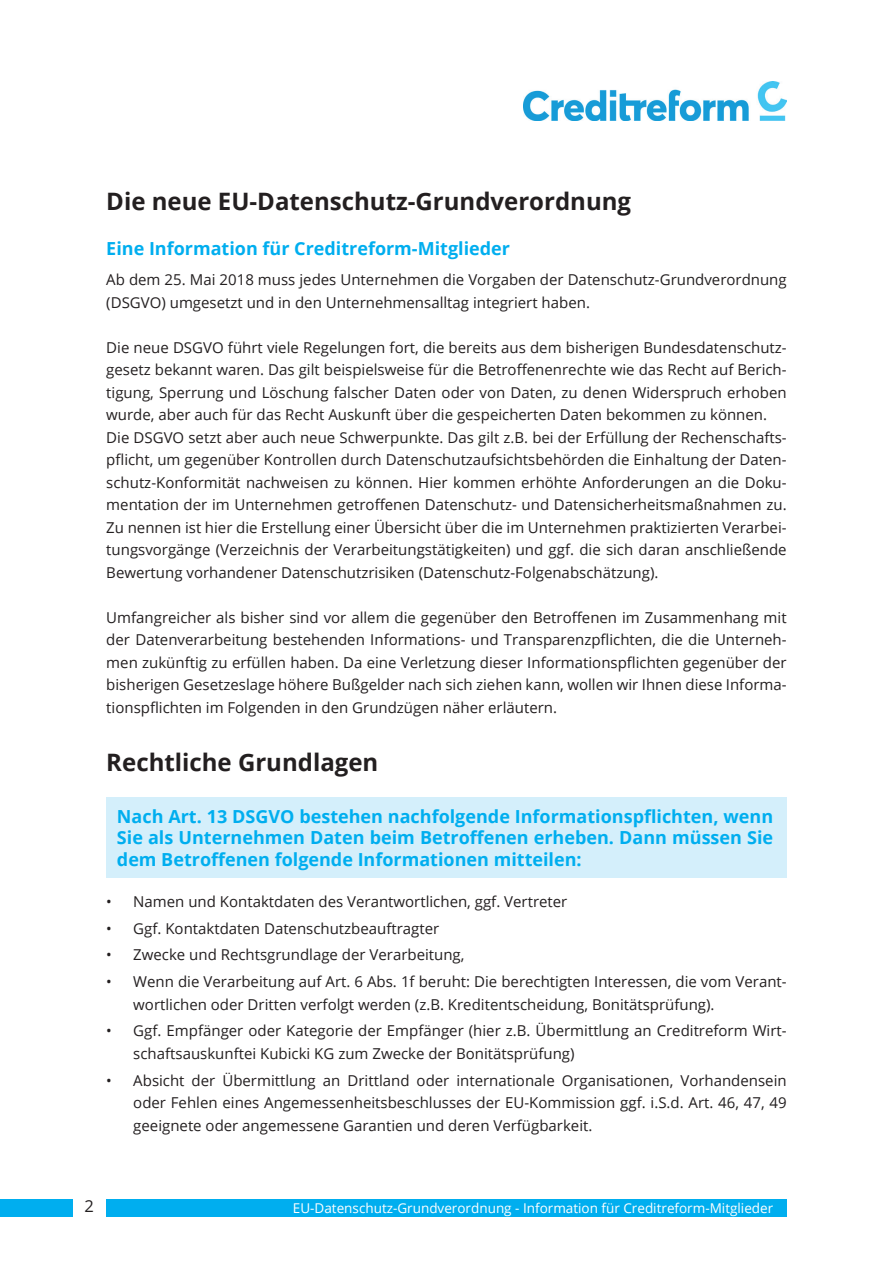
<style>
.page{position:relative;width:893px;height:1263px;background:#fff}
.page>*{position:absolute;margin:0;border:0;box-sizing:border-box;transform-origin:0 0}
.t1{font:700 24px "Open Sans";color:#231f20}
.t2{font:700 18px/21.6px "Open Sans";color:#00aeef;text-align:justify}
.t3{font:16.5px "Open Sans";color:#231f20}
.t4{font:15px/22.5px "Open Sans";color:#231f20}
.t5{font:13.5px "Open Sans";color:#fff}
</style>
<div class="page">
<img style="left:523px;top:82px;width:264px;height:38px">
<div style="left:0;top:1199px;width:72px;height:17px;background:#00aeef"></div>
<div style="left:106px;top:1199px;width:681px;height:17px;background:#00aeef"></div>
<div style="left:106px;top:797px;width:681px;height:80px;background:#d4effb"></div>
<h1 class="t1" style="left:106px;top:184px;width:526px">Die neue EU-Datenschutz-Grundverordnung</h1>
<p class="t2" style="left:106px;top:237px;width:405px">Eine Information für Creditreform-Mitglieder</p>
<p class="t4" style="left:106px;top:268px;width:682px">Ab dem 25. Mai 2018 muss jedes Unternehmen die Vorgaben der Datenschutz-Grundverordnung (DSGVO) umgesetzt und in den Unternehmensalltag integriert haben.</p>
<p class="t4" style="left:106px;top:336px;width:682px">Die neue DSGVO führt viele Regelungen fort, die bereits aus dem bisherigen Bundesdatenschutz&shy;gesetz bekannt waren. Das gilt beispielsweise für die Betroffenenrechte wie das Recht auf Berich&shy;tigung, Sperrung und Löschung falscher Daten oder von Daten, zu denen Widerspruch erhoben wurde, aber auch für das Recht Auskunft über die gespeicherten Daten bekommen zu können.<br>Die DSGVO setzt aber auch neue Schwerpunkte. Das gilt z.B. bei der Erfüllung der Rechenschafts&shy;pflicht, um gegenüber Kontrollen durch Datenschutzaufsichtsbehörden die Einhaltung der Daten&shy;schutz-Konformität nachweisen zu können. Hier kommen erhöhte Anforderungen an die Doku&shy;mentation der im Unternehmen getroffenen Datenschutz- und Datensicherheitsmaßnahmen zu.<br>Zu nennen ist hier die Erstellung einer Übersicht über die im Unternehmen praktizierten Verarbei&shy;tungsvorgänge (Verzeichnis der Verarbeitungstätigkeiten) und ggf. die sich daran anschließende Bewertung vorhandener Datenschutzrisiken (Datenschutz-Folgenabschätzung).</p>
<p class="t4" style="left:106px;top:606px;width:682px;text-align:justify">Umfangreicher als bisher sind vor allem die gegenüber den Betroffenen im Zusammenhang mit der Datenverarbeitung bestehenden Informations- und Transparenzpflichten, die die Unterneh&shy;men zukünftig zu erfüllen haben. Da eine Verletzung dieser Informationspflichten gegenüber der bisherigen Gesetzeslage höhere Bußgelder nach sich ziehen kann, wollen wir Ihnen diese Informa&shy;tionspflichten im Folgenden in den Grundzügen näher erläutern.</p>
<h1 class="t1" style="left:106px;top:745px;width:274px">Rechtliche Grundlagen</h1>
<p class="t2" style="left:117px;top:805px;width:658px">Nach Art. 13 DSGVO bestehen nachfolgende Informationspflichten, wenn Sie als Unternehmen Daten beim Betroffenen erheben. Dann müssen Sie dem Betroffenen folgende Informationen mitteilen:</p>
<p class="t4" style="left:106px;top:890px;width:463px">• Namen und Kontaktdaten des Verantwortlichen, ggf. Vertreter</p>
<p class="t4" style="left:106px;top:916px;width:335px">• Ggf. Kontaktdaten Datenschutzbeauftragter</p>
<p class="t4" style="left:106px;top:943px;width:360px">• Zwecke und Rechtsgrundlage der Verarbeitung,</p>
<p class="t4" style="left:133px;top:970px;width:655px;text-indent:-27px">• Wenn die Verarbeitung auf Art. 6 Abs. 1f beruht: Die berechtigten Interessen, die vom Verant&shy;wortlichen oder Dritten verfolgt werden (z.B. Kreditentscheidung, Bonitätsprüfung).</p>
<p class="t4" style="left:133px;top:1019px;width:655px;text-indent:-27px">• Ggf. Empfänger oder Kategorie der Empfänger (hier z.B. Übermittlung an Creditreform Wirt&shy;schaftsauskunftei Kubicki KG zum Zwecke der Bonitätsprüfung)</p>
<p class="t4" style="left:133px;top:1068px;width:655px;text-align:justify;text-indent:-27px">• Absicht der Übermittlung an Drittland oder internationale Organisationen, Vorhandensein oder Fehlen eines Angemessenheitsbeschlusses der EU-Kommission ggf. i.S.d. Art. 46, 47, 49 geeignete oder angemessene Garantien und deren Verfügbarkeit.</p>
<p class="t3" style="left:85px;top:1194px;width:11px">2</p>
<p class="t5" style="left:293px;top:1199px;width:482px">EU-Datenschutz-Grundverordnung - Information für Creditreform-Mitglieder</p>
</div>
